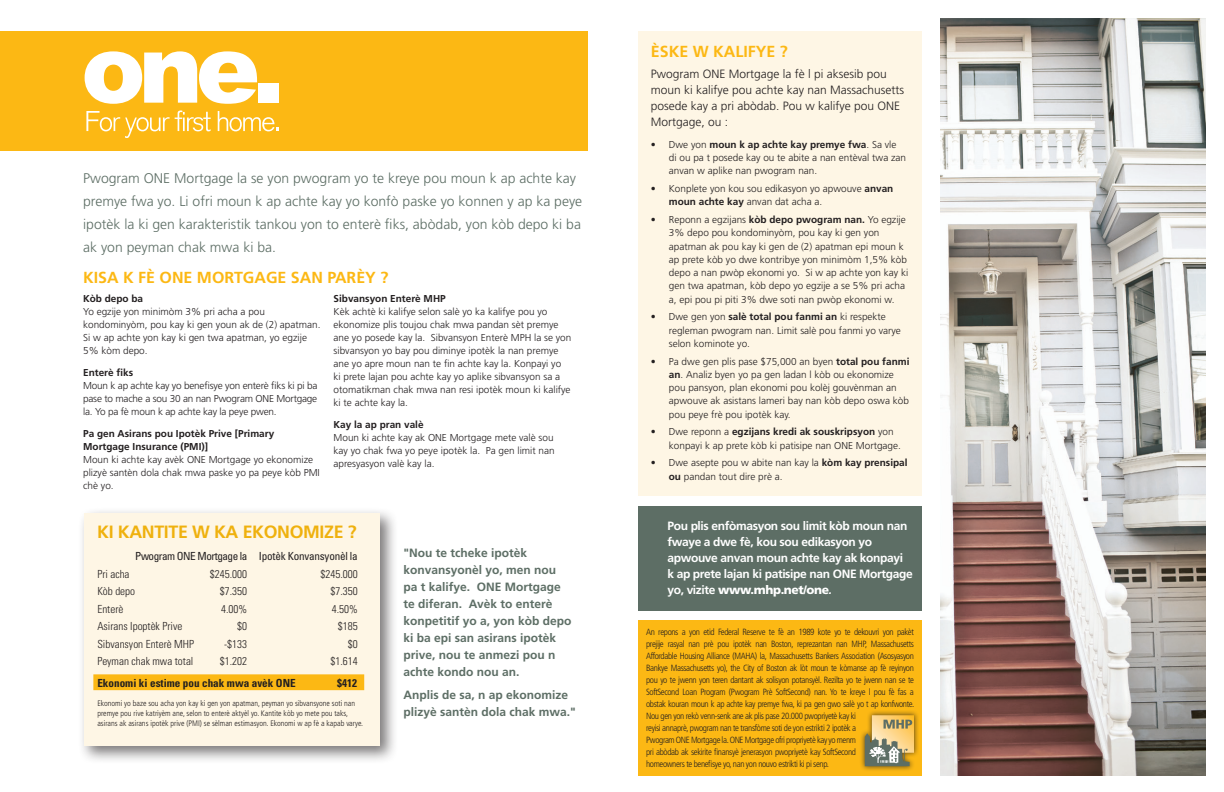
<style>
.page{position:relative;width:1224px;height:792px;background:#fff}
.page>*{position:absolute;margin:0;border:0;box-sizing:border-box;transform-origin:0 0}
.t1{font:700 17.8px "Frutiger";letter-spacing:-.02em;color:#efb10e}
.t2{font:700 16px "Frutiger";color:#fcb814}
.t3{font:300 14px/23px "Frutiger";color:#5d6e65}
.t4{font:700 12px/17px "Frutiger";color:#5d6e65}
.t5{font:700 12px/16px "Frutiger";letter-spacing:-.03em;color:#fff}
.t6{font:300 12px/16px "Frutiger";color:#231f20}
.t7{font:300 condensed 11.2px "Univers LT Std";color:#231f20}
.t8{font:condensed 11.2px "Univers LT Std";letter-spacing:-.02em;color:#231f20}
.t9{font:700 condensed 11.2px "Univers LT Std";color:#231f20}
.t10{font:300 10px/13.2px "Frutiger";color:#231f20}
.t11{font:700 10px/13px "Frutiger";color:#231f20}
.t12{font:300 condensed 9px/12px "Frutiger";letter-spacing:-.04em;color:#231f20}
.t13{font:300 condensed 8px/10px "Frutiger";color:#231f20}
.s1{font-weight:700}
.s2{font-weight:900}
.s3{font-style:italic}
</style>
<div class="page">
<div style="left:638px;top:32px;width:284px;height:464px;background:#fef6e5"></div>
<img style="left:940px;top:18px;width:266px;height:757px">
<div style="left:0;top:32px;width:588px;height:119px;background:#fcb814"></div>
<svg style="left:86px;top:110px;width:125px;height:28px"></svg>
<svg style="left:218px;top:111px;width:61px;height:20px"></svg>
<svg style="left:85px;top:51px;width:172px;height:53px"></svg>
<div style="left:259px;top:83px;width:20px;height:20px;background:#fff"></div>
<div style="left:78px;top:507px;width:320px;height:256px;background:#231f20;opacity:.6"></div>
<div style="left:84px;top:513px;width:296px;height:232px;background:#fef6e5"></div>
<div style="left:93px;top:674px;width:271px;height:16px;background:#fcb814"></div>
<div style="left:638px;top:620px;width:284px;height:156px;background:#fcb814"></div>
<div style="left:638px;top:506px;width:284px;height:104px;background:#5d6e65"></div>
<div style="left:860px;top:710px;width:59px;height:62px;background:#231f20;opacity:.75"></div>
<svg style="left:865px;top:715px;width:49px;height:51px;background:#bfad78"></svg>
<p class="t3" style="left:83px;top:167px;width:501px">Pwogram ONE Mortgage la se yon pwogram yo te kreye pou moun k ap achte kay premye fwa yo. Li ofri moun k ap achte kay yo konfò paske yo konnen y ap ka peye ipotèk la ki gen karakteristik tankou yon to enterè fiks, abòdab, yon kòb depo ki ba ak yon peyman chak mwa ki ba.</p>
<p class="t2" style="left:83px;top:268px;width:307px">KISA K FÈ ONE MORTGAGE SAN PARÈY ?</p>
<p class="t11" style="left:83px;top:292px;width:62px">Kòb depo ba</p>
<p class="t10" style="left:83px;top:305px;width:239px">Yo egzije yon minimòm 3% pri acha a pou kondominyòm, pou kay ki gen youn ak de (2) apatman.<br>Si w ap achte yon kay ki gen twa apatman, yo egzije 5% kòm depo.</p>
<p class="t11" style="left:83px;top:366px;width:52px">Enterè fiks</p>
<p class="t10" style="left:83px;top:379px;width:236px;text-align:justify">Moun k ap achte kay yo benefisye yon enterè fiks ki pi ba pase to mache a sou 30 an nan Pwogram ONE Mortgage la. Yo pa fè moun k ap achte kay la peye pwen.</p>
<p class="t11" style="left:83px;top:427px;width:193px">Pa gen Asirans pou Ipotèk Prive [Primary<br>Mortgage Insurance (PMI)]</p>
<p class="t10" style="left:83px;top:453px;width:238px">Moun ki achte kay avèk ONE Mortgage yo ekonomize plizyè santèn dola chak mwa paske yo pa peye kòb PMI chè yo.</p>
<p class="t11" style="left:334px;top:292px;width:114px">Sibvansyon Enterè MHP</p>
<p class="t10" style="left:334px;top:305px;width:239px">Kèk achtè ki kalifye selon salè yo ka kalifye pou yo ekonomize plis toujou chak mwa pandan sèt premye ane yo posede kay la. Sibvansyon Enterè MPH la se yon sibvansyon yo bay pou diminye ipotèk la nan premye ane yo apre moun nan te fin achte kay la. Konpayi yo<br>ki prete lajan pou achte kay yo aplike sibvansyon sa a otomatikman chak mwa nan resi ipotèk moun ki kalifye ki te achte kay la.</p>
<p class="t11" style="left:334px;top:418px;width:92px">Kay la ap pran valè</p>
<p class="t10" style="left:334px;top:431px;width:223px;text-align:justify">Moun ki achte kay ak ONE Mortgage mete valè sou kay yo chak fwa yo peye ipotèk la. Pa gen limit nan apresyasyon valè kay la.</p>
<p class="t1" style="left:97px;top:521px;width:261px">KI KANTITE W KA EKONOMIZE ?</p>
<p class="t8" style="left:135px;top:549px;width:224px">Pwogram ONE Mortgage la Ipotèk Konvansyonèl la</p>
<p class="t7" style="left:97px;top:567px;width:34px">Pri acha</p>
<p class="t7" style="left:210px;top:567px;width:39px">$245.000</p>
<p class="t7" style="left:321px;top:567px;width:39px">$245.000</p>
<p class="t7" style="left:97px;top:585px;width:39px">Kòb depo</p>
<p class="t7" style="left:220px;top:585px;width:29px">$7.350</p>
<p class="t7" style="left:331px;top:585px;width:29px">$7.350</p>
<p class="t7" style="left:97px;top:602px;width:28px">Enterè</p>
<p class="t7" style="left:221px;top:602px;width:28px">4.00%</p>
<p class="t7" style="left:332px;top:602px;width:28px">4.50%</p>
<p class="t7" style="left:97px;top:620px;width:86px">Asirans Ipoptèk Prive</p>
<p class="t7" style="left:237px;top:620px;width:11px">$0</p>
<p class="t7" style="left:338px;top:620px;width:21px">$185</p>
<p class="t7" style="left:97px;top:637px;width:98px">Sibvansyon Enterè MHP</p>
<p class="t7" style="left:224px;top:637px;width:24px">-$133</p>
<p class="t7" style="left:348px;top:637px;width:11px">$0</p>
<p class="t7" style="left:97px;top:655px;width:98px">Peyman chak mwa total</p>
<p class="t7" style="left:220px;top:655px;width:29px">$1.202</p>
<p class="t7" style="left:331px;top:655px;width:29px">$1.614</p>
<p class="t9" style="left:97px;top:676px;width:200px">Ekonomi ki estime pou chak mwa avèk ONE</p>
<p class="t9" style="left:337px;top:676px;width:21px">$412</p>
<p class="t13" style="left:97px;top:698px;width:267px">Ekonomi yo baze sou acha yon kay ki gen yon apatman, peyman yo sibvansyone soti nan premye pou rive katriyèm ane, selon to enterè aktyèl yo. Kantite kòb yo mete pou taks, asirans ak asirans ipotèk prive (PMI) se sèlman estimasyon. Ekonomi w ap fè a kapab varye.</p>
<p class="t4" style="left:403px;top:544px;width:170px">"Nou te tcheke ipotèk konvansyonèl yo, men nou pa t kalifye. ONE Mortgage te diferan. Avèk to enterè konpetitif yo a, yon kòb depo ki ba epi san asirans ipotèk prive, nou te anmezi pou n achte kondo nou an.</p>
<p class="t4" style="left:403px;top:687px;width:174px">Anplis de sa, n ap ekonomize plizyè santèn dola chak mwa."</p>
<p class="t2" style="left:651px;top:42px;width:138px">ÈSKE W KALIFYE ?</p>
<p class="t6" style="left:651px;top:65px;width:255px">Pwogram ONE Mortgage la fè l pi aksesib pou moun ki kalifye pou achte kay nan Massachusetts posede kay a pri abòdab. Pou w kalifye pou ONE Mortgage, ou :</p>
<p class="t10" style="left:669px;top:138px;width:239px;text-indent:-18px">• Dwe yon <span class="s1">moun k ap achte kay premye fwa</span>. Sa vle di ou pa t posede kay ou te abite a nan entèval twa zan anvan w aplike nan pwogram nan.</p>
<p class="t10" style="left:669px;top:182px;width:226px;text-indent:-18px">• Konplete yon kou sou edikasyon yo apwouve <span class="s1">anvan moun achte kay</span> anvan dat acha a.</p>
<p class="t10" style="left:669px;top:213px;width:241px;text-indent:-18px">• Reponn a egzijans <span class="s1">kòb depo pwogram nan.</span> Yo egzije 3% depo pou kondominyòm, pou kay ki gen yon apatman ak pou kay ki gen de (2) apatman epi moun k ap prete kòb yo dwe kontribye yon minimòm 1,5% kòb depo a nan pwòp ekonomi yo. Si w ap achte yon kay ki gen twa apatman, kòb depo yo egzije a se 5% pri acha a, epi pou pi piti 3% dwe soti nan pwòp ekonomi w.</p>
<p class="t10" style="left:669px;top:310px;width:234px;text-indent:-18px">• Dwe gen yon <span class="s1">salè total pou fanmi an</span> ki respekte regleman pwogram nan. Limit salè pou fanmi yo varye selon kominote yo.</p>
<p class="t10" style="left:669px;top:355px;width:242px;text-indent:-18px">• Pa dwe gen plis pase $75,000 an byen <span class="s1">total pou fanmi an</span>. Analiz byen yo pa gen ladan l kòb ou ekonomize pou pansyon, plan ekonomi pou kolèj gouvènman an apwouve ak asistans lameri bay nan kòb depo oswa kòb pou peye frè pou ipotèk kay.</p>
<p class="t10" style="left:669px;top:425px;width:234px;text-indent:-18px">• Dwe reponn a <span class="s1">egzijans kredi ak souskripsyon</span> yon konpayi k ap prete kòb ki patisipe nan ONE Mortgage.</p>
<p class="t10" style="left:669px;top:456px;width:240px;text-indent:-18px">• Dwe asepte pou w abite nan kay la <span class="s1">kòm kay prensipal ou</span> pandan tout dire prè a.</p>
<p class="t5" style="left:667px;top:518px;width:247px">Pou plis enfòmasyon sou limit kòb moun nan fwaye a dwe fè, kou sou edikasyon yo apwouve anvan moun achte kay ak konpayi k ap prete lajan ki patisipe nan ONE Mortgage yo, vizite <span class="s2">www.mhp.net/one</span><span class="s3">.</span></p>
<p class="t12" style="left:646px;top:626px;width:270px">An repons a yon etid Federal Reserve te fè an 1989 kote yo te dekouvri yon pakèt prejije rasyal nan prè pou ipotèk nan Boston, reprezantan nan MHP, Massachusetts Affordable Housing Alliance (MAHA) la, Massachusetts Bankers Association (Asosyasyon Bankye Massachusetts yo), the City of Boston ak lòt moun te kòmanse ap fè reyinyon pou yo te jwenn yon teren dantant ak solisyon potansyèl. Rezilta yo te jwenn nan se te SoftSecond Loan Program (Pwogram Prè SoftSecond) nan. Yo te kreye l pou fè fas a obstak kouran moun k ap achte kay premye fwa, ki pa gen gwo salè yo t ap konfwonte.<br>Nou gen yon rekò venn-senk ane ak plis pase 20.000 pwopriyetè kay ki<br>reyisi annaprè, pwogram nan te transfòme soti de yon estrikti 2 ipotèk a<br>Pwogram ONE Mortgage la. ONE Mortgage ofri propriyetè kay yo menm<br>pri abòdab ak sekirite finansyè jenerasyon pwopriyetè kay SoftSecond<br>homeowners te benefisye yo, nan yon nouvo estrikti ki pi senp.</p>
</div>
